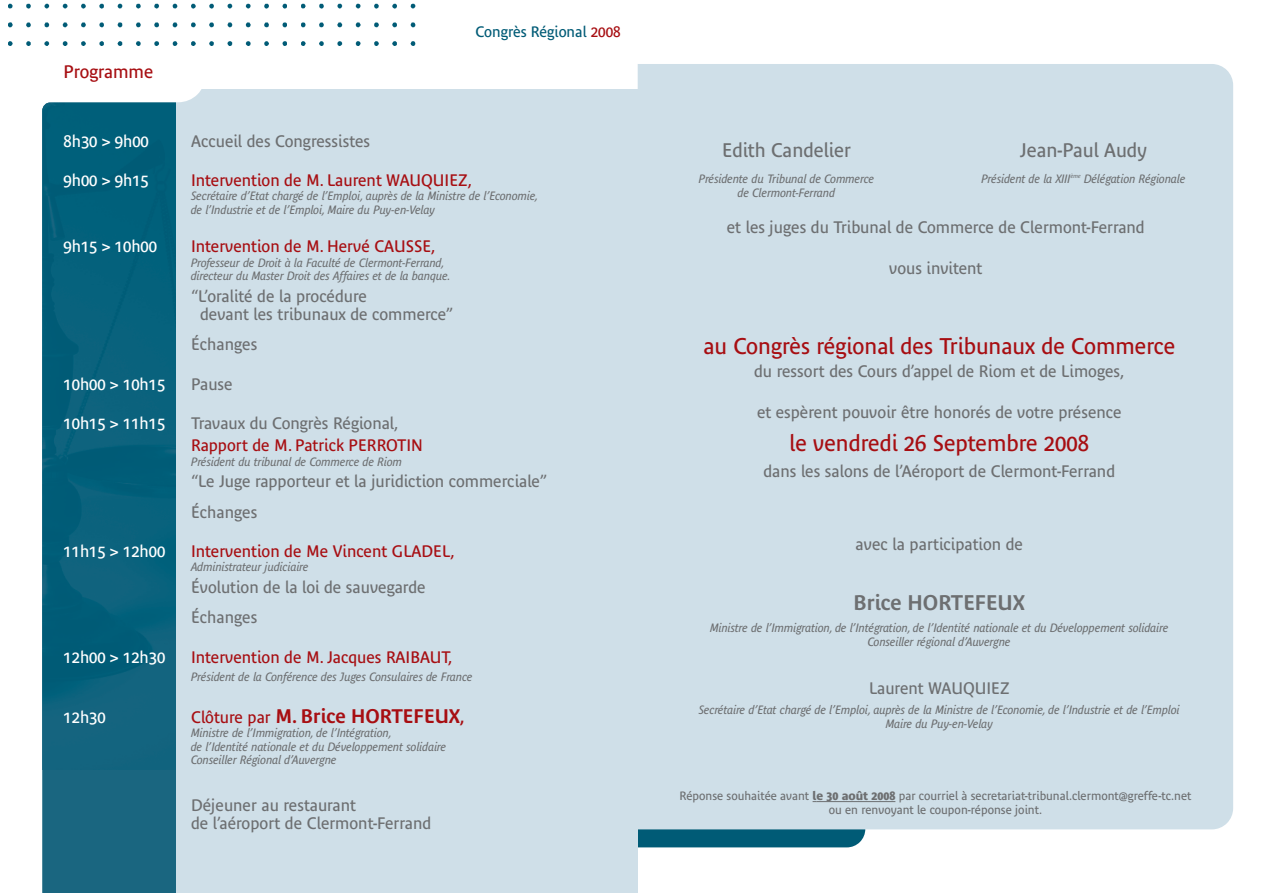
<style>
.page{position:relative;width:1276px;height:893px;background:#fff}
.page>*{position:absolute;margin:0;border:0;box-sizing:border-box;transform-origin:0 0}
.t1{font:22.5px "Bienvenue";color:#a70e12}
.t2{font:600 21px "Bienvenue";color:#6d6f71}
.t3{font:600 19.5px "Bienvenue";color:#a70e12}
.t4{font:19.5px "Bienvenue";color:#6d6f71}
.t5{font:18px "Bienvenue";color:#a70e12}
.t6{font:16.5px/18px "Bienvenue";color:#6d6f71}
.t7{font:16.5px "Bienvenue";color:#a70e12}
.t8{font:16.5px "Bienvenue";color:#fff}
.t9{font:15px "Bienvenue";color:#005b76}
.t10{font:italic 12px/13.5px "Bienvenue";color:#6d6f71;text-align:center}
.t11{font:12px/14.4px "Bienvenue";color:#6d6f71;text-align:center}
.s1{color:#a70e12}
.s2{font-weight:400;font-size:16.5px}
.s3{font-size:16.5px}
.s4{font-weight:700}
</style>
<div class="page">
<svg style="left:638px;top:829px;width:227px;height:18px;background:#08607a"></svg>
<div style="left:638px;top:64px;width:595px;height:765px;background:#cfdfe8"></div>
<hr style="left:816px;top:801px;width:79px;height:1px;background:#6d6f71">
<div style="left:42px;top:769px;width:134px;height:124px;background:#1a6680"></div>
<img style="left:42px;top:102px;width:134px;height:667px">
<div style="left:176px;top:89px;width:462px;height:804px;background:#cfdfe8"></div>
<svg style="left:8px;top:45px;width:194px;height:57px"></svg>
<img style="left:8px;top:3px;width:408px;height:42px">
<h3 class="t5" style="left:63px;top:64px;width:91px">Programme</h3>
<p class="t9" style="left:475px;top:25px;width:147px">Congrès Régional <span class="s1">2008</span></p>
<h3 class="t8" style="left:63px;top:134px;width:87px">8h30 &gt; 9h00</h3>
<h3 class="t6" style="left:191px;top:133px;width:181px">Accueil des Congressistes</h3>
<h3 class="t8" style="left:63px;top:173px;width:87px">9h00 &gt; 9h15</h3>
<h3 class="t7" style="left:191px;top:173px;width:282px">Intervention de M. Laurent WAUQUIEZ,</h3>
<p class="t10" style="left:191px;top:190px;width:349px;text-align:left">Secrétaire d’Etat chargé de l’Emploi, auprès de la Ministre de l’Economie, de l’Industrie et de l’Emploi, Maire du Puy-en-Velay</p>
<h3 class="t8" style="left:63px;top:239px;width:95px">9h15 &gt; 10h00</h3>
<h3 class="t7" style="left:191px;top:239px;width:246px">Intervention de M. Hervé CAUSSE,</h3>
<p class="t10" style="left:191px;top:256px;width:261px;text-align:left">Professeur de Droit à la Faculté de Clermont-Ferrand, directeur du Master Droit des Affaires et de la banque.</p>
<h3 class="t6" style="left:200px;top:288px;width:255px;text-indent:-9px">“L’oralité de la procédure<br>devant les tribunaux de commerce”</h3>
<h3 class="t6" style="left:191px;top:336px;width:68px">Échanges</h3>
<h3 class="t8" style="left:63px;top:377px;width:103px">10h00 &gt; 10h15</h3>
<h3 class="t6" style="left:191px;top:376px;width:43px">Pause</h3>
<h3 class="t8" style="left:63px;top:416px;width:103px">10h15 &gt; 11h15</h3>
<h3 class="t6" style="left:191px;top:415px;width:209px">Travaux du Congrès Régional,</h3>
<h3 class="t7" style="left:191px;top:438px;width:233px">Rapport de M. Patrick PERROTIN</h3>
<p class="t10" style="left:191px;top:455px;width:213px">Président du tribunal de Commerce de Riom</p>
<h3 class="t6" style="left:191px;top:466px;width:358px;line-height:30.8px">“Le Juge rapporteur et la juridiction commerciale”<br>Échanges</h3>
<h3 class="t8" style="left:63px;top:544px;width:103px">11h15 &gt; 12h00</h3>
<h3 class="t7" style="left:191px;top:544px;width:265px">Intervention de Me Vincent GLADEL,</h3>
<p class="t10" style="left:191px;top:561px;width:119px">Administrateur judiciaire</p>
<h3 class="t6" style="left:191px;top:572px;width:236px;line-height:30.8px">Évolution de la loi de sauvegarde<br>Échanges</h3>
<h3 class="t8" style="left:63px;top:650px;width:103px">12h00 &gt; 12h30</h3>
<h3 class="t7" style="left:191px;top:650px;width:263px">Intervention de M. Jacques RAIBAUT,</h3>
<p class="t10" style="left:191px;top:670px;width:283px">Président de la Conférence des Juges Consulaires de France</p>
<h3 class="t8" style="left:63px;top:710px;width:44px">12h30</h3>
<h3 class="t3" style="left:191px;top:707px;width:275px"><span class="s2">Clôture par</span> M. Brice HORTEFEUX<span class="s3">,</span></h3>
<p class="t10" style="left:191px;top:727px;width:257px;text-align:left">Ministre de l’Immigration, de l’Intégration,<br>de l’Identité nationale et du Développement solidaire<br>Conseiller Régional d’Auvergne</p>
<h3 class="t6" style="left:191px;top:797px;width:242px">Déjeuner au restaurant<br>de l’aéroport de Clermont-Ferrand</h3>
<h3 class="t4" style="left:722px;top:142px;width:130px">Edith Candelier</h3>
<p class="t10" style="left:699px;top:172px;width:177px;line-height:14.4px">Présidente du Tribunal de Commerce de Clermont-Ferrand</p>
<h3 class="t4" style="left:1020px;top:142px;width:129px">Jean-Paul Audy</h3>
<p class="t10" style="left:981px;top:172px;width:206px">Président de la XIII<sup>ème</sup> Délégation Régionale</p>
<h3 class="t6" style="left:727px;top:219px;width:419px">et les juges du Tribunal de Commerce de Clermont-Ferrand</h3>
<h3 class="t6" style="left:889px;top:260px;width:95px">vous invitent</h3>
<h1 class="t1" style="left:703px;top:337px;width:473px">au Congrès régional des Tribunaux de Commerce</h1>
<h3 class="t6" style="left:754px;top:363px;width:372px">du ressort des Cours d’appel de Riom et de Limoges,</h3>
<h3 class="t6" style="left:757px;top:404px;width:366px">et espèrent pouvoir être honorés de votre présence</h3>
<h1 class="t1" style="left:789px;top:433px;width:301px">le vendredi 26 Septembre 2008</h1>
<h3 class="t6" style="left:763px;top:463px;width:353px">dans les salons de l’Aéroport de Clermont-Ferrand</h3>
<h3 class="t6" style="left:855px;top:536px;width:169px">avec la participation de</h3>
<h2 class="t2" style="left:853px;top:594px;width:173px">Brice HORTEFEUX</h2>
<p class="t10" style="left:710px;top:621px;width:460px;line-height:14.4px">Ministre de l’Immigration, de l’Intégration, de l’Identité nationale et du Développement solidaire<br>Conseiller régional d’Auvergne</p>
<h3 class="t6" style="left:869px;top:680px;width:142px">Laurent WAUQUIEZ</h3>
<p class="t10" style="left:698px;top:703px;width:483px;line-height:14.4px">Secrétaire d’Etat chargé de l’Emploi, auprès de la Ministre de l’Economie, de l’Industrie et de l’Emploi<br>Maire du Puy-en-Velay</p>
<p class="t11" style="left:679px;top:789px;width:513px">Réponse souhaitée avant <span class="s4">le 30 août 2008</span> par courriel à secretariat-tribunal.clermont@greffe-tc.net ou en renvoyant le coupon-réponse joint.</p>
</div>
